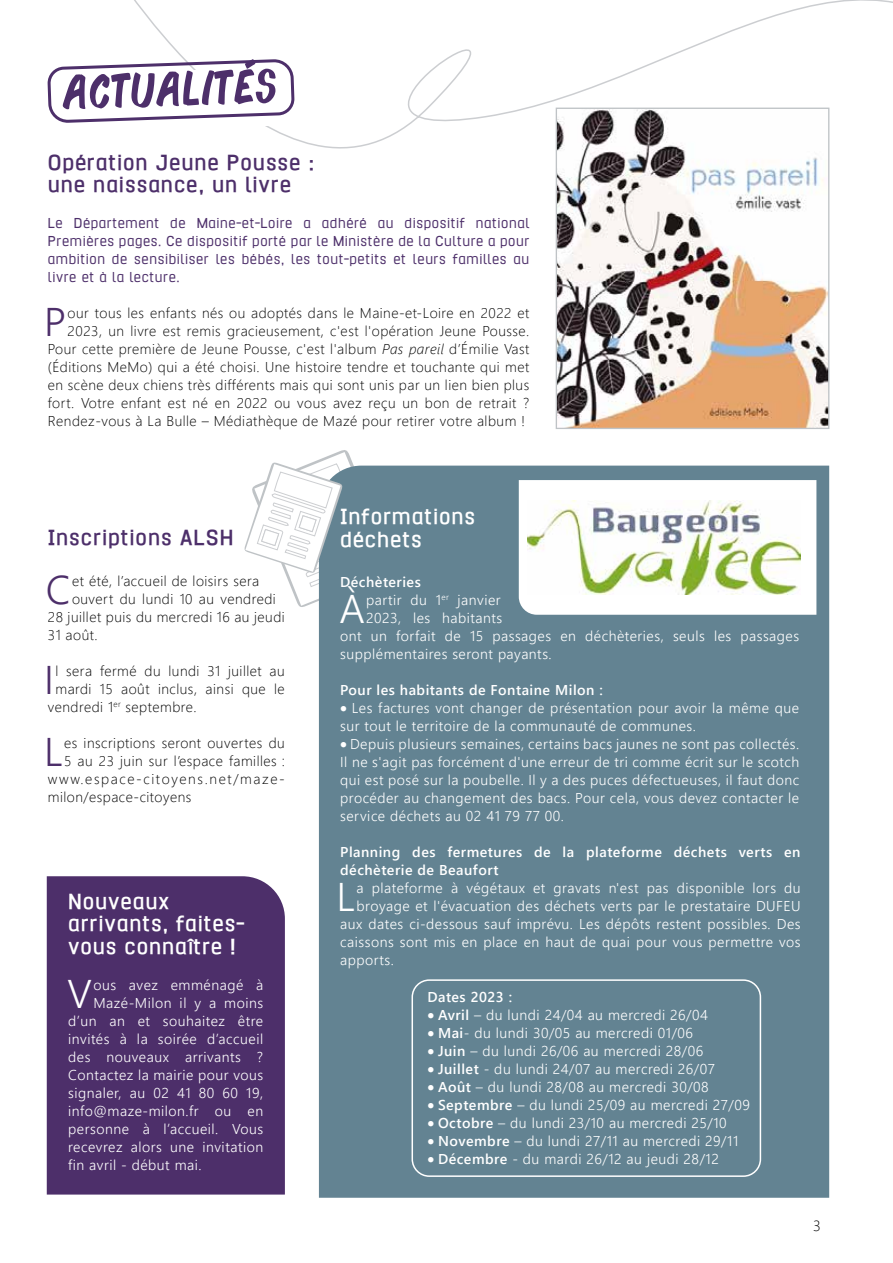
<style>
.page{position:relative;width:893px;height:1263px;background:#fff}
.page>*{position:absolute;margin:0;border:0;box-sizing:border-box;transform-origin:0 0}
.t1{font:39.9px "Webly Sleek UI Semilight";color:#4d2f6a}
.t2{font:39.9px "Webly Sleek UI Semilight";color:#fff}
.t3{font:700 24.75px/22.5px "Hurufo&Numero";letter-spacing:.035em;color:#fff}
.t4{font:700 24.75px/22.5px "Hurufo&Numero";letter-spacing:.035em;color:#4d2f6a}
.t5{font:16.5px/18px "Hurufo&Numero";letter-spacing:.035em;color:#4d2f6a;text-align:justify}
.t6{font:15px "Webly Sleek UI Light";color:#000}
.t7{font:14.25px/18px "Webly Sleek UI Semilight";letter-spacing:.035em;color:#fff}
.t8{font:14.25px/18px "Webly Sleek UI Light";letter-spacing:.035em;color:#000;text-align:right}
.t9{font:14.25px/18px "Webly Sleek UI Semibold";letter-spacing:.035em;color:#fff}
.t10{font:14.25px "Webly Sleek UI Light";letter-spacing:.115em;color:#000}
.s1{font-style:italic}
.s2{font-family:"Webly Sleek UI Semibold"}
</style>
<div class="page">
<svg style="left:134px;top:0;width:759px;height:256px"></svg>
<div style="left:47px;top:876px;width:238px;height:318px;background:#4d2f6a"></div>
<div style="left:319px;top:466px;width:510px;height:732px;background:#638392"></div>
<svg style="left:519px;top:480px;width:297px;height:135px"></svg>
<img style="left:528px;top:500px;width:272px;height:94px">
<div style="left:411px;top:979px;width:350px;height:198px;border:2px solid #fff;border-radius:17px"></div>
<svg style="left:47px;top:59px;width:258px;height:75px"></svg>
<img style="left:558px;top:110px;width:269px;height:317px">
<div style="left:556px;top:108px;width:273px;height:321px;border:1px solid #bfc3c6"></div>
<svg style="left:244px;top:450px;width:151px;height:158px"></svg>
<h2 class="t4" style="left:48px;top:151px;width:268px">Opération Jeune Pousse : une naissance, un livre</h2>
<p class="t5" style="left:48px;top:214px;width:483px">Le Département de Maine-et-Loire a adhéré au dispositif national Premières pages. Ce dispositif porté par le Ministère de la Culture a pour ambition de sensibiliser les bébés, les tout-petits et leurs familles au livre et à la lecture.</p>
<h1 class="t1" style="left:44px;top:292px;width:24px">P</h1>
<p class="t8" style="left:48px;top:304px;width:483px">our tous les enfants nés ou adoptés dans le Maine-et-Loire en 2022 et 2023, un livre est remis gracieusement, c'est l'opération Jeune Pousse.<br>Pour cette première de Jeune Pousse, c'est l'album <span class="s1">Pas pareil</span> d’Émilie Vast (Éditions MeMo) qui a été choisi. Une histoire tendre et touchante qui met en scène deux chiens très différents mais qui sont unis par un lien bien plus fort. Votre enfant est né en 2022 ou vous avez reçu un bon de retrait ?<br>Rendez-vous à La Bulle – Médiathèque de Mazé pour retirer votre album !</p>
<h2 class="t4" style="left:48px;top:527px;width:187px">Inscriptions ALSH</h2>
<h1 class="t1" style="left:46px;top:559px;width:26px">C</h1>
<p class="t8" style="left:72px;top:571px;width:189px">et été, l’accueil de loisirs sera</p>
<p class="t8" style="left:72px;top:589px;width:205px">ouvert du lundi 10 au vendredi</p>
<p class="t8" style="left:48px;top:607px;width:238px">28 juillet puis du mercredi 16 au jeudi</p>
<p class="t8" style="left:48px;top:625px;width:51px">31 août.</p>
<h1 class="t1" style="left:44px;top:649px;width:11px">I</h1>
<p class="t8" style="left:55px;top:661px;width:231px">l sera fermé du lundi 31 juillet au</p>
<p class="t8" style="left:55px;top:679px;width:231px">mardi 15 août inclus, ainsi que le</p>
<p class="t8" style="left:48px;top:697px;width:150px">vendredi 1<sup>er</sup> septembre.</p>
<h1 class="t1" style="left:44px;top:721px;width:20px">L</h1>
<p class="t8" style="left:64px;top:733px;width:222px">es inscriptions seront ouvertes du</p>
<p class="t8" style="left:64px;top:751px;width:222px">5 au 23 juin sur l’espace familles :</p>
<p class="t10" style="left:48px;top:768px;width:238px">www.espace-citoyens.net/maze-</p>
<p class="t8" style="left:48px;top:787px;width:145px">milon/espace-citoyens</p>
<h2 class="t3" style="left:68px;top:890px;width:178px">Nouveaux arrivants, faites&shy;vous connaître !</h2>
<h1 class="t2" style="left:68px;top:963px;width:26px">V</h1>
<p class="t7" style="left:93px;top:975px;width:171px">ous avez emménagé à</p>
<p class="t7" style="left:93px;top:993px;width:171px">Mazé-Milon il y a moins</p>
<p class="t7" style="left:68px;top:1011px;width:197px">d’un an et souhaitez être</p>
<p class="t7" style="left:68px;top:1029px;width:197px">invités à la soirée d’accueil</p>
<p class="t7" style="left:68px;top:1047px;width:196px">des nouveaux arrivants ?</p>
<p class="t7" style="left:68px;top:1065px;width:197px">Contactez la mairie pour vous</p>
<p class="t7" style="left:68px;top:1083px;width:197px">signaler, au 02 41 80 60 19,</p>
<p class="t7" style="left:68px;top:1101px;width:196px">info@maze-milon.fr ou en</p>
<p class="t7" style="left:68px;top:1119px;width:197px">personne à l’accueil. Vous</p>
<p class="t7" style="left:68px;top:1137px;width:197px">recevrez alors une invitation</p>
<p class="t7" style="left:68px;top:1155px;width:135px">fin avril - début mai.</p>
<h2 class="t3" style="left:340px;top:506px;width:137px">Informations déchets</h2>
<p class="t9" style="left:340px;top:572px;width:82px">Déchèteries</p>
<h1 class="t2" style="left:339px;top:579px;width:27px">À</h1>
<p class="t7" style="left:366px;top:590px;width:136px">partir du 1<sup>er</sup> janvier</p>
<p class="t7" style="left:366px;top:608px;width:137px">2023, les habitants</p>
<p class="t7" style="left:340px;top:626px;width:461px">ont un forfait de 15 passages en déchèteries, seuls les passages</p>
<p class="t7" style="left:340px;top:644px;width:213px">supplémentaires seront payants.</p>
<p class="t9" style="left:340px;top:680px;width:264px">Pour les habitants de Fontaine Milon :</p>
<p class="t7" style="left:340px;top:698px;width:461px">• Les factures vont changer de présentation pour avoir la même que sur tout le territoire de la communauté de communes.</p>
<p class="t7" style="left:340px;top:734px;width:461px;text-align:justify">• Depuis plusieurs semaines, certains bacs jaunes ne sont pas collectés.<br>Il ne s'agit pas forcément d'une erreur de tri comme écrit sur le scotch qui est posé sur la poubelle. Il y a des puces défectueuses, il faut donc procéder au changement des bacs. Pour cela, vous devez contacter le service déchets au 02 41 79 77 00.</p>
<p class="t9" style="left:340px;top:842px;width:462px">Planning des fermetures de la plateforme déchets verts en déchèterie de Beaufort</p>
<h1 class="t2" style="left:337px;top:867px;width:20px">L</h1>
<p class="t7" style="left:356px;top:878px;width:446px">a plateforme à végétaux et gravats n'est pas disponible lors du</p>
<p class="t7" style="left:356px;top:896px;width:446px">broyage et l'évacuation des déchets verts par le prestataire DUFEU</p>
<p class="t7" style="left:340px;top:914px;width:462px">aux dates ci-dessous sauf imprévu. Les dépôts restent possibles. Des</p>
<p class="t7" style="left:340px;top:932px;width:462px">caissons sont mis en place en haut de quai pour vous permettre vos</p>
<p class="t7" style="left:340px;top:950px;width:55px">apports.</p>
<p class="t9" style="left:427px;top:988px;width:86px">Dates 2023 :</p>
<p class="t7" style="left:427px;top:1006px;width:282px">• <span class="s2">Avril</span> – du lundi 24/04 au mercredi 26/04</p>
<p class="t7" style="left:427px;top:1024px;width:267px">• <span class="s2">Mai</span>- du lundi 30/05 au mercredi 01/06</p>
<p class="t7" style="left:427px;top:1042px;width:277px">• <span class="s2">Juin</span> – du lundi 26/06 au mercredi 28/06</p>
<p class="t7" style="left:427px;top:1060px;width:289px">• <span class="s2">Juillet</span> - du lundi 24/07 au mercredi 26/07</p>
<p class="t7" style="left:427px;top:1078px;width:283px">• <span class="s2">Août</span> – du lundi 28/08 au mercredi 30/08</p>
<p class="t7" style="left:427px;top:1096px;width:324px">• <span class="s2">Septembre</span> – du lundi 25/09 au mercredi 27/09</p>
<p class="t7" style="left:427px;top:1114px;width:301px">• <span class="s2">Octobre</span> – du lundi 23/10 au mercredi 25/10</p>
<p class="t7" style="left:427px;top:1132px;width:312px">• <span class="s2">Novembre</span> – du lundi 27/11 au mercredi 29/11</p>
<p class="t7" style="left:427px;top:1150px;width:293px">• <span class="s2">Décembre</span> - du mardi 26/12 au jeudi 28/12</p>
<p class="t6" style="left:813px;top:1215px;width:9px">3</p>
</div>
